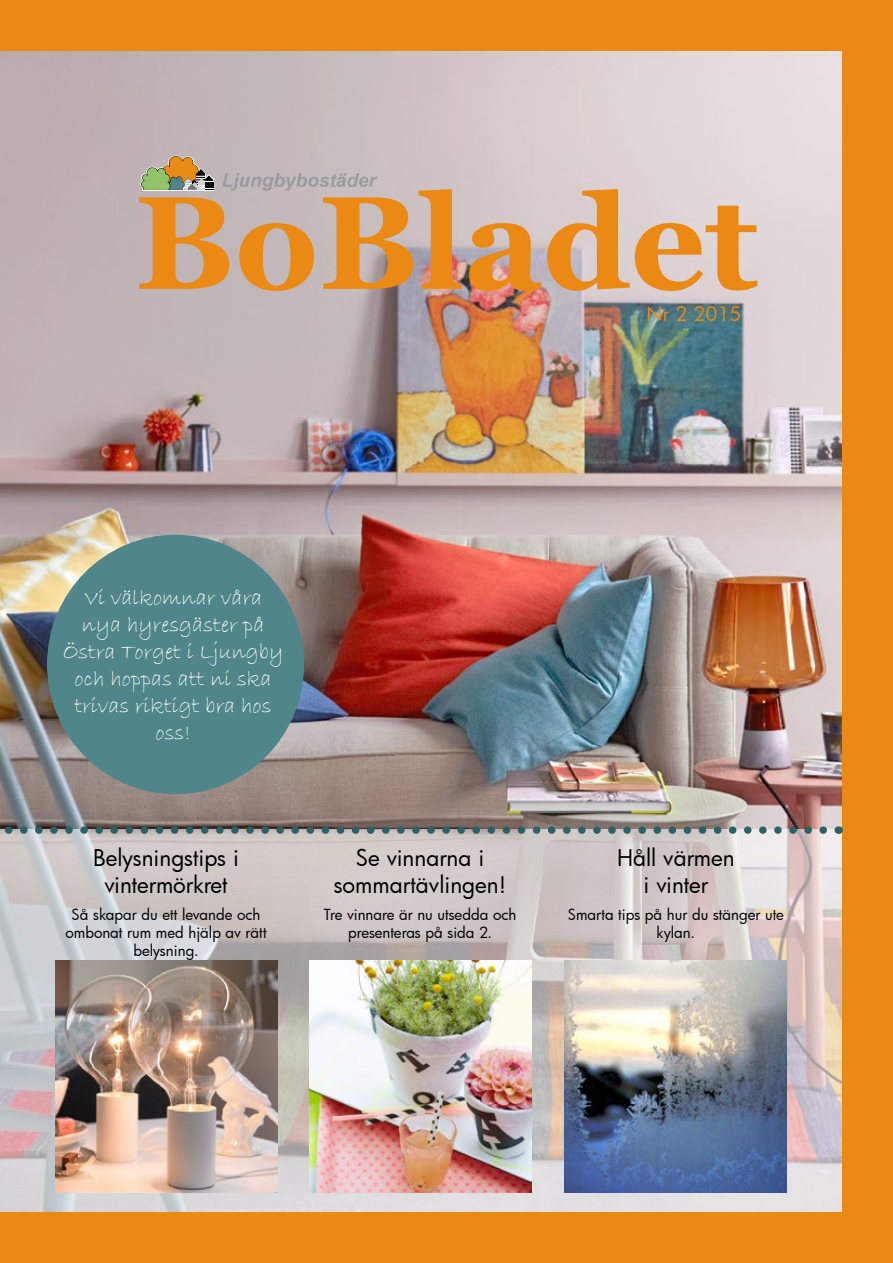
<style>
.page{position:relative;width:893px;height:1263px;background:#ea8a15}
.page>*{position:absolute;margin:0;border:0;box-sizing:border-box;transform-origin:0 0}
.t1{font:700 132px "Georgia";color:#ea8a15}
.t2{font:22.5px/27px "Bradley Hand ITC";color:#fff;text-align:center}
.t3{font:22.5px/27px "Futura";color:#000;text-align:center}
.t4{font:19.5px "Futura";color:#ea8a15}
.t5{font:15px/18px "Futura";color:#000;text-align:center}
</style>
<div class="page">
<img style="left:0;top:51px;width:842px;height:778px">
<svg style="left:140px;top:156px;width:74px;height:34px;background:#aa9e72"></svg>
<svg style="left:222px;top:173px;width:156px;height:17px;background:#b6afb1"></svg>
<svg style="left:0;top:829px;width:842px;height:383px;background:#d0c9c7"></svg>
<svg style="left:0;top:826px;width:823px;height:8px;background:#788483"></svg>
<div style="left:47px;top:535px;width:257px;height:259px;background:#50868a;border-radius:50%"></div>
<img style="left:55px;top:961px;width:222px;height:232px">
<img style="left:565px;top:961px;width:222px;height:232px">
<img style="left:309px;top:961px;width:222px;height:232px">
<h1 class="t1" style="left:135px;top:158px;width:625px">BoBladet</h1>
<h3 class="t4" style="left:647px;top:301px;width:96px">Nr 2 2015</h3>
<h2 class="t2" style="left:63px;top:585px;width:222px">Vi välkomnar våra nya hyresgäster på<br>Östra Torget i Ljungby och hoppas att ni ska trivas riktigt bra hos oss!</h2>
<h2 class="t3" style="left:93px;top:843px;width:147px">Belysningstips i vintermörkret</h2>
<p class="t5" style="left:65px;top:905px;width:203px">Så skapar du ett levande och ombonat rum med hjälp av rätt belysning.</p>
<h2 class="t3" style="left:334px;top:843px;width:174px">Se vinnarna i sommartävlingen!</h2>
<p class="t5" style="left:324px;top:905px;width:194px">Tre vinnare är nu utsedda och presenteras på sida 2.</p>
<h2 class="t3" style="left:617px;top:843px;width:119px">Håll värmen i vinter</h2>
<p class="t5" style="left:568px;top:905px;width:218px">Smarta tips på hur du stänger ute kylan.</p>
</div>
